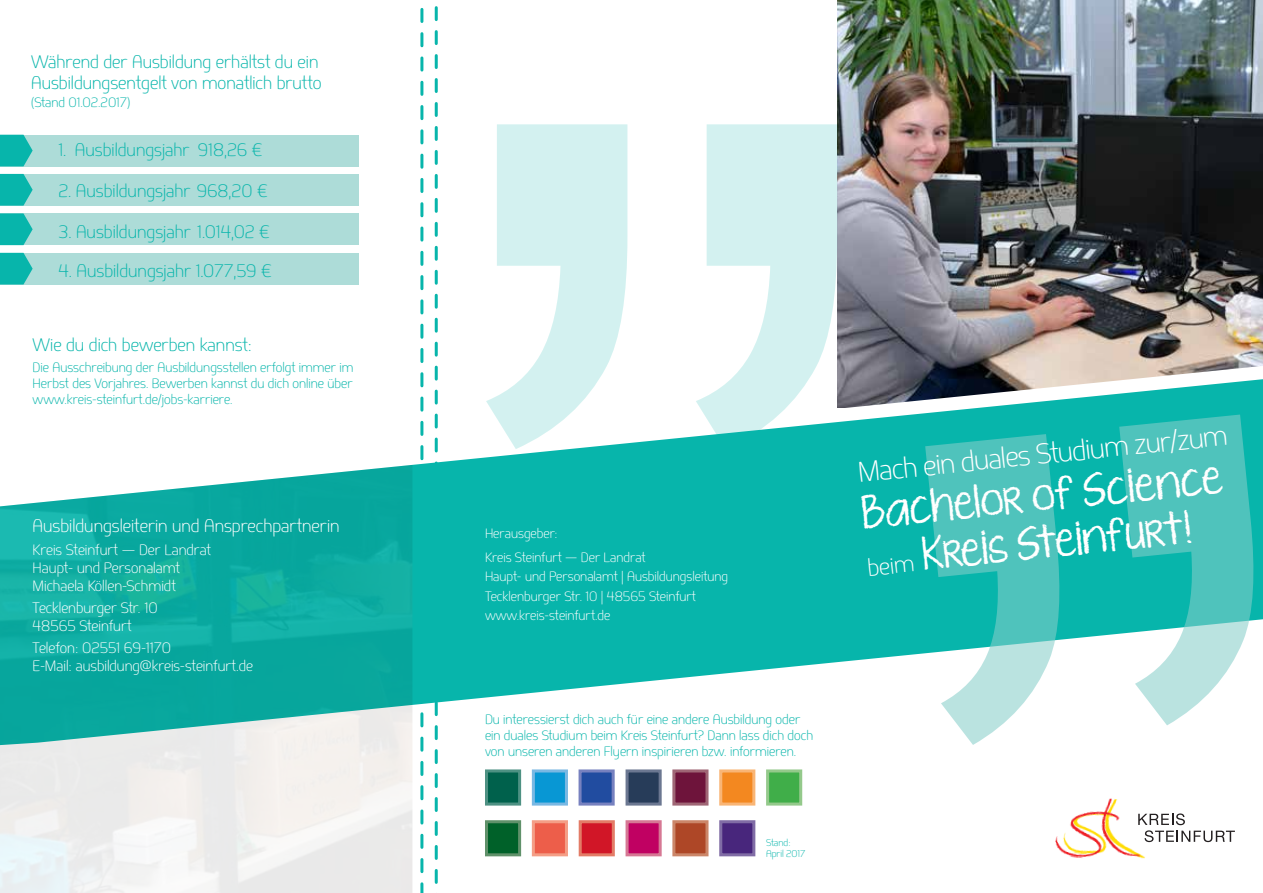
<style>
.page{position:relative;width:1263px;height:893px;background:#fff}
.page>*{position:absolute;margin:0;border:0;box-sizing:border-box;transform-origin:0 0}
.t1{font:34.65px/47.2px "KG Ten Thousand Reasons";color:#fff}
.t2{font:300 28.5px "Springsteel";color:#fff}
.t3{font:300 18px/21.6px "Springsteel";color:#07b5ab}
.t4{font:300 18px "Springsteel";color:#fff}
.t5{font:300 15px/18px "Springsteel";color:#fff}
.t6{font:300 13.5px/16.2px "Springsteel";color:#07b5ab;text-align:justify}
.t7{font:300 13.5px/19.5px "Springsteel";color:#fff}
.t8{font:300 9.75px/11.7px "Springsteel";color:#07b5ab}
.s1{font-family:"Springsteel";font-weight:300;font-size:23.55px}
</style>
<div class="page">
<img style="left:838px;top:0;width:425px;height:366px">
<svg style="left:837px;top:366px;width:422px;height:13px;background:#a09998"></svg>
<svg style="left:411px;top:379px;width:852px;height:366px;fill:#07b5ab"></svg>
<svg style="left:925px;top:415px;width:331px;height:330px"></svg>
<svg style="left:486px;top:124px;width:351px;height:325px;fill:#d3f1f0"></svg>
<svg style="left:420px;top:8px;width:3px;height:885px"></svg>
<svg style="left:435px;top:6px;width:3px;height:878px"></svg>
<img style="left:0;top:465px;width:412px;height:428px">
<div style="left:0;top:135px;width:358px;height:31px;background:#addcd8"></div>
<div style="left:0;top:174px;width:358px;height:32px;background:#addcd8"></div>
<div style="left:0;top:213px;width:358px;height:32px;background:#addcd8"></div>
<div style="left:0;top:253px;width:358px;height:32px;background:#addcd8"></div>
<svg style="left:578px;top:769px;width:37px;height:37px"></svg>
<svg style="left:485px;top:820px;width:37px;height:37px"></svg>
<svg style="left:578px;top:820px;width:37px;height:37px"></svg>
<svg style="left:625px;top:820px;width:37px;height:37px"></svg>
<svg style="left:672px;top:820px;width:37px;height:37px"></svg>
<svg style="left:766px;top:769px;width:37px;height:37px"></svg>
<svg style="left:485px;top:769px;width:37px;height:37px"></svg>
<svg style="left:531px;top:769px;width:37px;height:37px"></svg>
<svg style="left:531px;top:820px;width:37px;height:37px"></svg>
<svg style="left:625px;top:769px;width:37px;height:37px"></svg>
<svg style="left:719px;top:820px;width:37px;height:37px"></svg>
<svg style="left:672px;top:769px;width:37px;height:37px"></svg>
<svg style="left:719px;top:769px;width:37px;height:37px"></svg>
<svg style="left:0;top:135px;width:33px;height:31px"></svg>
<svg style="left:0;top:174px;width:33px;height:32px"></svg>
<svg style="left:0;top:213px;width:33px;height:32px"></svg>
<svg style="left:0;top:253px;width:33px;height:32px"></svg>
<svg style="left:1154px;top:813px;width:81px;height:29px"></svg>
<img style="left:1055px;top:798px;width:99px;height:61px">
<h3 class="t3" style="left:31px;top:50px;width:292px">Während der Ausbildung erhältst du ein<br>Ausbildungsentgelt von monatlich brutto</h3>
<p class="t6" style="left:31px;top:94px;width:101px">(Stand 01.02.2017)</p>
<h3 class="t3" style="left:58px;top:139px;width:205px">1. Ausbildungsjahr 918,26 €</h3>
<h3 class="t3" style="left:58px;top:180px;width:211px">2. Ausbildungsjahr 968,20 €</h3>
<h3 class="t3" style="left:58px;top:221px;width:213px">3. Ausbildungsjahr 1.014,02 €</h3>
<h3 class="t3" style="left:58px;top:260px;width:215px">4. Ausbildungsjahr 1.077,59 €</h3>
<h3 class="t3" style="left:33px;top:334px;width:221px">Wie du dich bewerben kannst:</h3>
<p class="t6" style="left:33px;top:359px;width:322px">Die Ausschreibung der Ausbildungsstellen erfolgt immer im Herbst des Vorjahres. Bewerben kannst du dich online über www.kreis-steinfurt.de/jobs-karriere.</p>
<h3 class="t4" style="left:33px;top:515px;width:308px">Ausbildungsleiterin und Ansprechpartnerin</h3>
<p class="t5" style="left:33px;top:540px;width:180px">Kreis Steinfurt — Der Landrat<br>Haupt- und Personalamt<br>Michaela Köllen-Schmidt</p>
<p class="t5" style="left:33px;top:599px;width:127px">Tecklenburger Str. 10<br>48565 Steinfurt</p>
<p class="t5" style="left:33px;top:639px;width:222px">Telefon: 02551 69-1170<br>E-Mail: ausbildung@kreis-steinfurt.de</p>
<p class="t7" style="left:485px;top:521px;width:162px;line-height:23.7px">Herausgeber:<br>Kreis Steinfurt — Der Landrat</p>
<p class="t7" style="left:485px;top:567px;width:245px">Haupt- und Personalamt | Ausbildungsleitung<br>Tecklenburger Str. 10 | 48565 Steinfurt www.kreis-steinfurt.de</p>
<p class="t6" style="left:485px;top:711px;width:330px;text-align:left">Du interessierst dich auch für eine andere Ausbildung oder ein duales Studium beim Kreis Steinfurt? Dann lass dich doch von unseren anderen Flyern inspirieren bzw. informieren.</p>
<p class="t8" style="left:766px;top:836px;width:41px">Stand:<br>April 2017</p>
<h2 class="t2" style="left:856px;top:456px;width:373px;rotate:-6deg">Mach ein duales Studium zur/zum</h2>
<h1 class="t1" style="left:860px;top:493px;width:364px;rotate:-6deg">Bachelor of Science <span class="s1">beim</span> Kreis Steinfurt!</h1>
</div>
